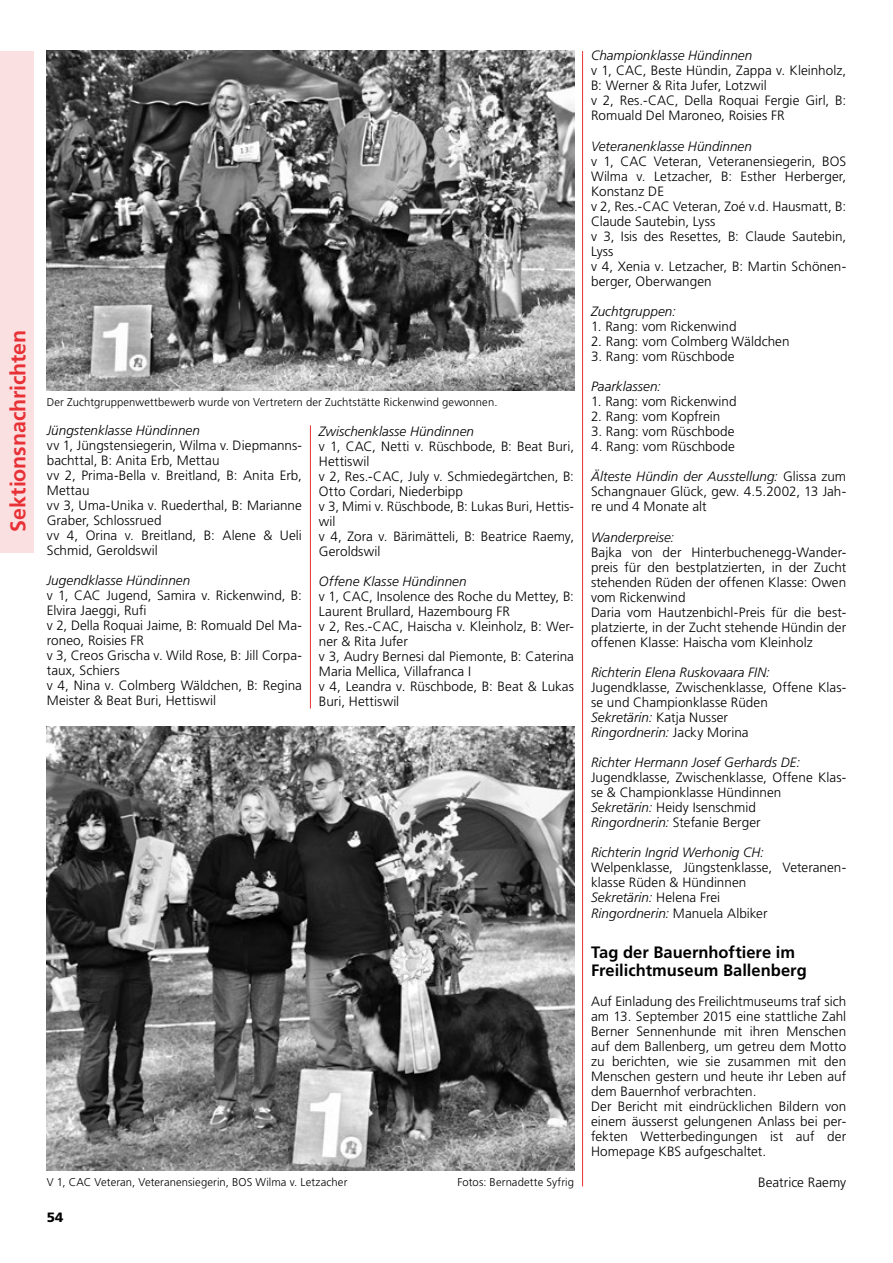
<style>
.page{position:relative;width:893px;height:1263px;background:#fff}
.page>*{position:absolute;margin:0;border:0;box-sizing:border-box;transform-origin:0 0}
.t1{font:700 21.3px "Frutiger LT Std";letter-spacing:-.005em;color:#e73136}
.t2{font:700 16.5px/18px "Frutiger LT Std";color:#000}
.t3{font:300 13.5px/15px "Frutiger LT Std";letter-spacing:.005em;color:#000}
.t4{font:italic 300 13.5px "Frutiger LT Std";color:#000}
.t5{font:900 13.5px "Frutiger LT Std";color:#000}
.t6{font:300 11.25px "Frutiger LT Std";letter-spacing:.01em;color:#000}
.s1{font-style:italic}
</style>
<div class="page">
<div style="left:0;top:51px;width:34px;height:502px;background:#fbe0e1"></div>
<img style="left:47px;top:50px;width:527px;height:340px">
<img style="left:47px;top:726px;width:527px;height:444px">
<hr style="left:582px;top:51px;width:1px;height:1135px;background:#e73136">
<hr style="left:310px;top:425px;width:1px;height:283px;background:#e73136">
<h1 class="t1" style="left:6px;top:531px;width:203px;rotate:-90deg">Sektionsnachrichten</h1>
<p class="t6" style="left:47px;top:396px;width:452px">Der Zuchtgruppenwettbewerb wurde von Vertretern der Zuchtstätte Rickenwind gewonnen.</p>
<p class="t4" style="left:47px;top:423px;width:155px">Jüngstenklasse Hündinnen</p>
<p class="t3" style="left:47px;top:438px;width:257px">vv 1, Jüngstensiegerin, Wilma v. Diepmanns&shy;bachttal, B: Anita Erb, Mettau<br>vv 2, Prima-Bella v. Breitland, B: Anita Erb,<br>Mettau<br>vv 3, Uma-Unika v. Ruederthal, B: Marianne<br>Graber, Schlossrued<br>vv 4, Orina v. Breitland, B: Alene &amp; Ueli<br>Schmid, Geroldswil</p>
<p class="t4" style="left:47px;top:573px;width:145px">Jugendklasse Hündinnen</p>
<p class="t3" style="left:47px;top:588px;width:257px">v 1, CAC Jugend, Samira v. Rickenwind, B:<br>Elvira Jaeggi, Rufi<br>v 2, Della Roquai Jaime, B: Romuald Del Ma&shy;roneo, Roisies FR<br>v 3, Creos Grischa v. Wild Rose, B: Jill Corpa&shy;taux, Schiers<br>v 4, Nina v. Colmberg Wäldchen, B: Regina<br>Meister &amp; Beat Buri, Hettiswil</p>
<p class="t4" style="left:319px;top:423px;width:157px">Zwischenklasse Hündinnen</p>
<p class="t3" style="left:319px;top:438px;width:257px">v 1, CAC, Netti v. Rüschbode, B: Beat Buri,<br>Hettiswil<br>v 2, Res.-CAC, July v. Schmiedegärtchen, B:<br>Otto Cordari, Niederbipp<br>v 3, Mimi v. Rüschbode, B: Lukas Buri, Hettis&shy;wil<br>v 4, Zora v. Bärimätteli, B: Beatrice Raemy,<br>Geroldswil</p>
<p class="t4" style="left:319px;top:573px;width:149px">Offene Klasse Hündinnen</p>
<p class="t3" style="left:319px;top:588px;width:257px">v 1, CAC, Insolence des Roche du Mettey, B:<br>Laurent Brullard, Hazembourg FR<br>v 2, Res.-CAC, Haischa v. Kleinholz, B: Wer&shy;ner &amp; Rita Jufer<br>v 3, Audry Bernesi dal Piemonte, B: Caterina<br>Maria Mellica, Villafranca I<br>v 4, Leandra v. Rüschbode, B: Beat &amp; Lukas<br>Buri, Hettiswil</p>
<p class="t6" style="left:47px;top:1176px;width:302px">V 1, CAC Veteran, Veteranensiegerin, BOS Wilma v. Letzacher</p>
<p class="t6" style="left:457px;top:1176px;width:118px">Fotos: Bernadette Syfrig</p>
<p class="t5" style="left:47px;top:1209px;width:18px">54</p>
<p class="t4" style="left:591px;top:48px;width:163px">Championklasse Hündinnen</p>
<p class="t3" style="left:591px;top:63px;width:257px">v 1, CAC, Beste Hündin, Zappa v. Kleinholz, B: Werner &amp; Rita Jufer, Lotzwil<br>v 2, Res.-CAC, Della Roquai Fergie Girl, B:<br>Romuald Del Maroneo, Roisies FR</p>
<p class="t4" style="left:591px;top:138px;width:162px">Veteranenklasse Hündinnen</p>
<p class="t3" style="left:591px;top:154px;width:257px">v 1, CAC Veteran, Veteranensiegerin, BOS<br>Wilma v. Letzacher, B: Esther Herberger,<br>Konstanz DE<br>v 2, Res.-CAC Veteran, Zoé v.d. Hausmatt, B:<br>Claude Sautebin, Lyss<br>v 3, Isis des Resettes, B: Claude Sautebin,<br>Lyss<br>v 4, Xenia v. Letzacher, B: Martin Schönen&shy;berger, Oberwangen</p>
<p class="t4" style="left:591px;top:304px;width:86px">Zuchtgruppen:</p>
<p class="t3" style="left:591px;top:319px;width:147px">1. Rang: vom Rickenwind</p>
<p class="t3" style="left:591px;top:334px;width:200px">2. Rang: vom Colmberg Wäldchen</p>
<p class="t3" style="left:591px;top:349px;width:145px">3. Rang: vom Rüschbode</p>
<p class="t4" style="left:591px;top:379px;width:71px">Paarklassen:</p>
<p class="t3" style="left:591px;top:394px;width:147px">1. Rang: vom Rickenwind</p>
<p class="t3" style="left:591px;top:409px;width:131px">2. Rang: vom Kopfrein</p>
<p class="t3" style="left:591px;top:424px;width:145px">3. Rang: vom Rüschbode</p>
<p class="t3" style="left:591px;top:439px;width:145px">4. Rang: vom Rüschbode</p>
<p class="t3" style="left:591px;top:469px;width:257px;text-align:justify"><span class="s1">Älteste Hündin der Ausstellung:</span> Glissa zum Schangnauer Glück, gew. 4.5.2002, 13 Jah&shy;re und 4 Monate alt</p>
<p class="t4" style="left:591px;top:529px;width:85px">Wanderpreise:</p>
<p class="t3" style="left:591px;top:545px;width:257px">Bajka von der Hinterbuchenegg-Wander&shy;preis für den bestplatzierten, in der Zucht stehenden Rüden der offenen Klasse: Owen vom Rickenwind<br>Daria vom Hautzenbichl-Preis für die best&shy;platzierte, in der Zucht stehende Hündin der offenen Klasse: Haischa vom Kleinholz</p>
<p class="t4" style="left:591px;top:664px;width:180px">Richterin Elena Ruskovaara FIN:</p>
<p class="t3" style="left:591px;top:680px;width:257px">Jugendklasse, Zwischenklasse, Offene Klas&shy;se und Championklasse Rüden<br><span class="s1">Sekretärin:</span> Katja Nusser<br><span class="s1">Ringordnerin:</span> Jacky Morina</p>
<p class="t4" style="left:591px;top:755px;width:211px">Richter Hermann Josef Gerhards DE:</p>
<p class="t3" style="left:591px;top:770px;width:257px">Jugendklasse, Zwischenklasse, Offene Klas&shy;se &amp; Championklasse Hündinnen<br><span class="s1">Sekretärin:</span> Heidy Isenschmid<br><span class="s1">Ringordnerin:</span> Stefanie Berger</p>
<p class="t4" style="left:591px;top:845px;width:174px">Richterin Ingrid Werhonig CH:</p>
<p class="t3" style="left:591px;top:860px;width:257px">Welpenklasse, Jüngstenklasse, Veteranen&shy;klasse Rüden &amp; Hündinnen<br><span class="s1">Sekretärin:</span> Helena Frei<br><span class="s1">Ringordnerin:</span> Manuela Albiker</p>
<p class="t2" style="left:591px;top:943px;width:217px">Tag der Bauernhoftiere im<br>Freilichtmuseum Ballenberg</p>
<p class="t3" style="left:591px;top:994px;width:257px">Auf Einladung des Freilichtmuseums traf sich am 13. September 2015 eine stattliche Zahl Berner Sennenhunde mit ihren Menschen auf dem Ballenberg, um getreu dem Motto zu berichten, wie sie zusammen mit den Menschen gestern und heute ihr Leben auf dem Bauernhof verbrachten.<br>Der Bericht mit eindrücklichen Bildern von einem äusserst gelungenen Anlass bei per&shy;fekten Wetterbedingungen ist auf der Homepage KBS aufgeschaltet.</p>
<p class="t3" style="left:758px;top:1174px;width:90px">Beatrice Raemy</p>
</div>
